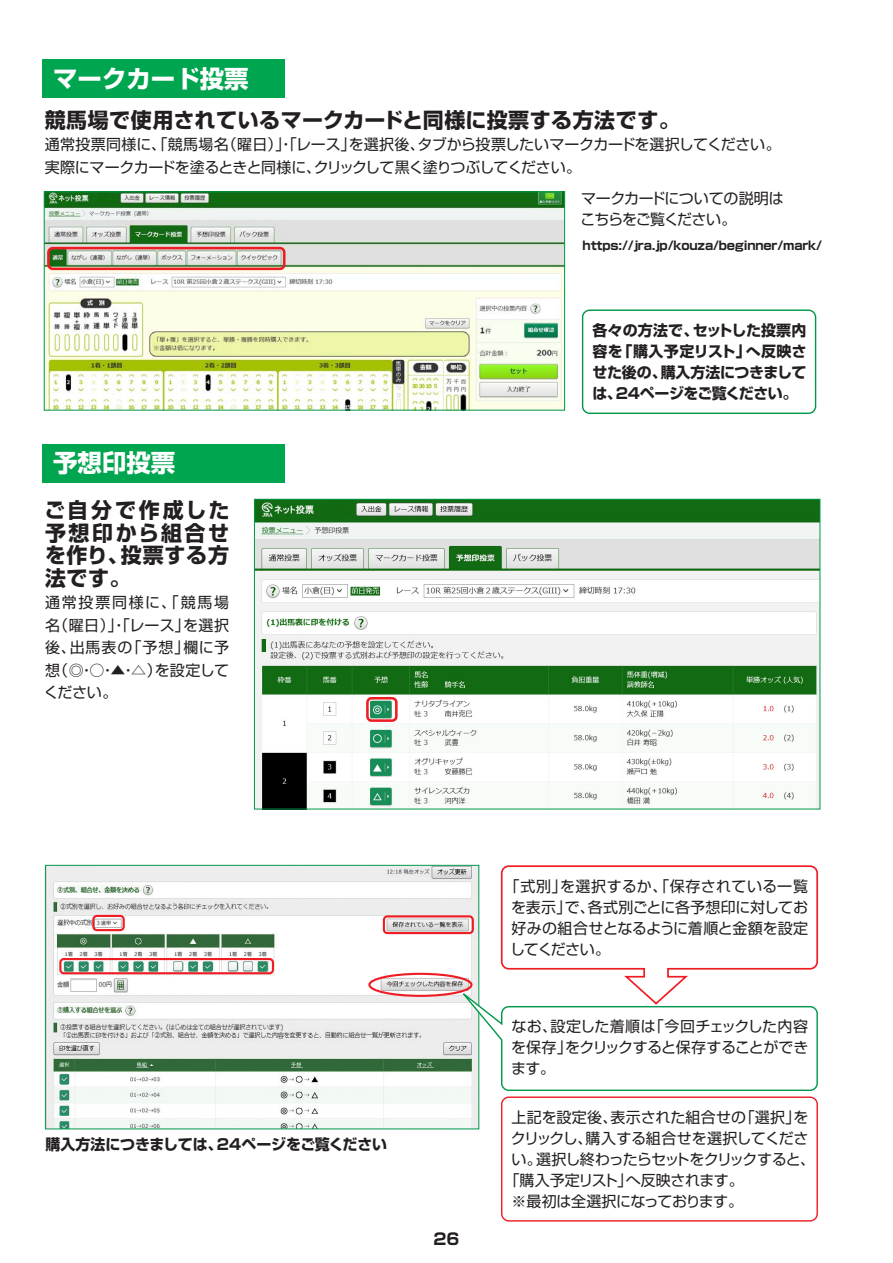
<style>
.page{position:relative;width:893px;height:1263px;background:#fff}
.page>*{position:absolute;margin:0;border:0;box-sizing:border-box;transform-origin:0 0}
.t1{font:700 24.45px "Shin Go Pr 5";color:#fff}
.t2{font:700 21px/22.5px "Shin Go Pr 5";letter-spacing:.025em;color:#231f20}
.t3{font:700 21px/22.5px "Shin Go Pr 5";letter-spacing:.11em;color:#231f20;text-align:right}
.t4{font:700 15.9px "Shin Go Pr 5";color:#231f20}
.t5{font:15px/21px "Shin Go Pr 5";letter-spacing:-.015em;color:#231f20}
.t6{font:700 15px "Shin Go Pr 5";letter-spacing:-.015em;color:#231f20}
.t7{font:15px/22.5px "Shin Go Pr 5";letter-spacing:.025em;color:#231f20}
.t8{font:15px/21px "Shin Go Pr 5";letter-spacing:-.075em;color:#231f20}
.t9{font:15px/21px "Shin Go Pr 5";letter-spacing:-.045em;color:#231f20}
.t10{font:15px/21px "Shin Go Pr 5";letter-spacing:.005em;color:#231f20}
.t11{font:15px "Shin Go Pr 5";letter-spacing:-.07em;color:#231f20}
.t12{font:700 15px/21px "Shin Go Pr 5";letter-spacing:-.035em;color:#231f20}
.t13{font:15px "Shin Go Pr 5";letter-spacing:.02em;color:#231f20}
.t14{font:15px "Shin Go Pr 5";letter-spacing:-.035em;color:#231f20}
.t15{font:15px/22.5px "Shin Go Pr 5";letter-spacing:.12em;color:#231f20;text-align:right}
.t16{font:15px "Shin Go Pr 5";letter-spacing:-.05em;color:#231f20}
.t17{font:15px "Shin Go Pr 5";letter-spacing:.01em;color:#231f20}
.t18{font:700 12px "Shin Go Pr 5";letter-spacing:-.015em;color:#231f20}
</style>
<div class="page">
<div style="left:43px;top:60px;width:242px;height:38px;background:#00a54f"></div>
<div style="left:43px;top:444px;width:242px;height:38px;background:#00a54f"></div>
<img style="left:46px;top:193px;width:517px;height:216px">
<div style="left:44px;top:191px;width:521px;height:220px;border:1px solid #00984a"></div>
<div style="left:47px;top:247px;width:238px;height:23px;border:3px solid #ee1d23;border-radius:4px"></div>
<div style="left:582px;top:309px;width:234px;height:105px;border:1px solid #00984a;border-radius:7px"></div>
<img style="left:256px;top:501px;width:562px;height:306px">
<div style="left:366px;top:697px;width:32px;height:25px;border:3px solid #ee1d23;border-radius:4px"></div>
<img style="left:47px;top:867px;width:430px;height:260px">
<div style="left:45px;top:865px;width:434px;height:264px;border:1px solid #00984a"></div>
<div style="left:92px;top:915px;width:33px;height:16px;border:2px solid #ee1d23;border-radius:4px"></div>
<div style="left:383px;top:915px;width:91px;height:19px;border:2px solid #ee1d23;border-radius:4px"></div>
<div style="left:59px;top:958px;width:215px;height:16px;border:2px solid #ee1d23;border-radius:4px"></div>
<div style="left:501px;top:1096px;width:317px;height:125px;border:1px solid #ee1d23;border-radius:7px"></div>
<svg style="left:454px;top:866px;width:365px;height:226px"></svg>
<div style="left:368px;top:973px;width:104px;height:24px;border:2px solid #ee1d23;border-radius:50%"></div>
<h1 class="t1" style="left:53px;top:59px;width:197px">マークカード投票</h1>
<h2 class="t2" style="left:45px;top:107px;width:637px">競馬場で使用されているマークカードと同様に投票する方法です。</h2>
<p class="t5" style="left:418px;top:133px;width:365px">タブから投票したいマークカードを選択してください。</p>
<p class="t7" style="left:45px;top:132px;width:186px">通常投票同様に、「競馬場名</p>
<p class="t5" style="left:222px;top:133px;width:135px">（曜日）」・「レース」</p>
<p class="t5" style="left:349px;top:133px;width:78px">を選択後、</p>
<p class="t11" style="left:314px;top:155px;width:269px">クリックして黒く塗りつぶしてください。</p>
<p class="t5" style="left:45px;top:155px;width:278px">実際にマークカードを塗るときと同様に、</p>
<p class="t9" style="left:580px;top:186px;width:205px">マークカードについての説明はこちらをご覧ください。</p>
<p class="t18" style="left:583px;top:236px;width:241px">https://jra.jp/kouza/beginner/mark/</p>
<h1 class="t1" style="left:53px;top:444px;width:124px">予想印投票</h1>
<h2 class="t3" style="left:44px;top:498px;width:186px">ご自分で作成した予想印から組合せ投票する方</h2>
<h2 class="t2" style="left:45px;top:543px;width:87px">を作り、法です。</h2>
<p class="t15" style="left:45px;top:590px;width:186px">通常投票同様に、「競馬場を選択</p>
<p class="t7" style="left:183px;top:612px;width:47px;text-indent:-138px">（名曜日）」・「レース」<br>欄に予</p>
<p class="t5" style="left:127px;top:636px;width:64px">「予想」</p>
<p class="t5" style="left:45px;top:636px;width:32px">後、</p>
<p class="t5" style="left:70px;top:636px;width:64px">出馬表の</p>
<p class="t5" style="left:53px;top:658px;width:110px">（◎・○・▲・△）</p>
<p class="t5" style="left:155px;top:658px;width:76px">を設定して</p>
<p class="t5" style="left:44px;top:657px;width:75px;line-height:22.5px">想<br>ください。</p>
<p class="t6" style="left:592px;top:318px;width:108px">各々の方法で、</p>
<p class="t6" style="left:693px;top:318px;width:115px">セットした投票内</p>
<p class="t6" style="left:618px;top:339px;width:135px">「購入予定リスト」</p>
<p class="t6" style="left:592px;top:339px;width:32px">容を</p>
<p class="t6" style="left:746px;top:339px;width:63px">へ反映さ</p>
<p class="t12" style="left:616px;top:360px;width:183px;text-indent:-23px">せた後の、<br>24ページをご覧ください。</p>
<p class="t6" style="left:661px;top:360px;width:147px">購入方法につきまして</p>
<p class="t6" style="left:592px;top:381px;width:31px">は、</p>
<p class="t5" style="left:505px;top:874px;width:64px">「式別」</p>
<p class="t13" style="left:560px;top:873px;width:249px">を選択するか、「保存されている一覧</p>
<p class="t5" style="left:588px;top:895px;width:222px">各式別ごとに各予想印に対してお</p>
<p class="t5" style="left:510px;top:895px;width:300px">を表示で」、<br>好みの組合せとなるように着順と金額を設定してください。</p>
<p class="t16" style="left:649px;top:1014px;width:161px">「今回チェックした内容</p>
<p class="t7" style="left:550px;top:1014px;width:107px">設定した着順は</p>
<p class="t5" style="left:511px;top:1014px;width:47px">なお、</p>
<p class="t6" style="left:217px;top:1132px;width:172px">24ページをご覧ください</p>
<p class="t6" style="left:45px;top:1132px;width:179px">購入方法につきましては、</p>
<p class="t4" style="left:433px;top:1226px;width:27px">26</p>
<p class="t14" style="left:565px;top:1035px;width:245px">をクリックすると保存することができ</p>
<p class="t5" style="left:511px;top:1035px;width:62px">を保存」ます。</p>
<p class="t5" style="left:740px;top:1105px;width:70px">「選択を」</p>
<p class="t17" style="left:611px;top:1104px;width:137px">表示された組合せの</p>
<p class="t10" style="left:586px;top:1105px;width:224px;text-indent:-74px">上記を設定後、<br>購入する組合せを選択してくださ</p>
<p class="t8" style="left:536px;top:1126px;width:281px;text-indent:-25px">クリックし、<br>選択し終わったらセットをクリックすると、</p>
<p class="t5" style="left:511px;top:1147px;width:32px">い。</p>
<p class="t5" style="left:511px;top:1168px;width:233px;text-indent:-7px">「購入予定リスト」<br>※最初は全選択になっております。</p>
<p class="t5" style="left:626px;top:1168px;width:120px">へ反映されます。</p>
</div>
